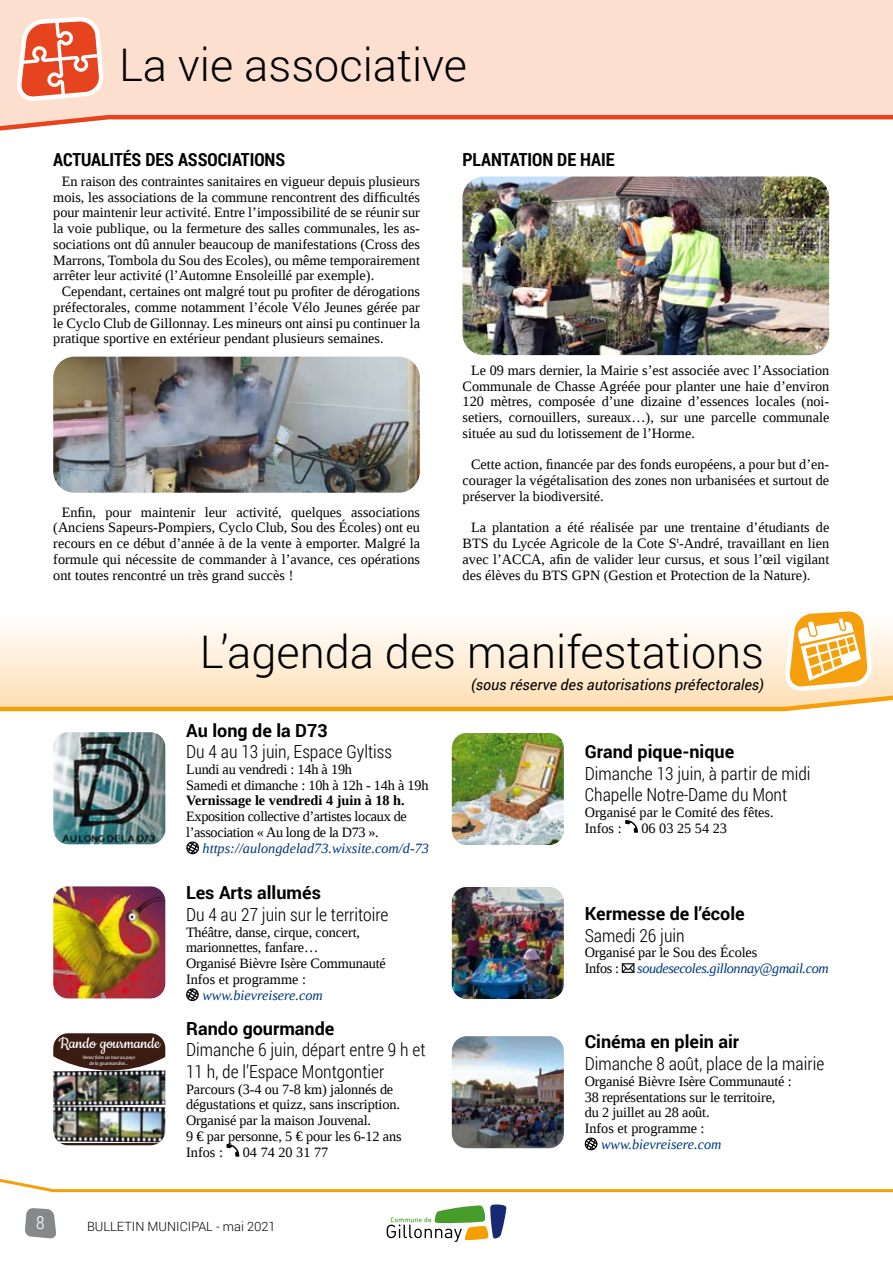
<style>
.page{position:relative;width:893px;height:1263px;background:#fff}
.page>*{position:absolute;margin:0;border:0;box-sizing:border-box;transform-origin:0 0}
.t1{font:300 45px "Roboto";color:#000}
.t2{font:300 18px/21.6px "Roboto Condensed";color:#000}
.t3{font:700 18px "Roboto";color:#000}
.t4{font:700 18px "Roboto Condensed";color:#000}
.t5{font:18px "Cookie";color:#fff}
.t6{font:300 18px "Roboto Condensed";color:#fff}
.t7{font:italic 15px "Roboto";color:#000}
.t8{font:14.25px/15.8px "Liberation Serif";color:#000}
.t9{font:italic 14.25px "Liberation Serif";color:#003882}
.t10{font:14.25px/15.8px "Liberation Serif";letter-spacing:-.025em;color:#000}
.t11{font:italic 14.25px "Liberation Serif";letter-spacing:-.03em;color:#003882}
.t12{font:700 14.25px "Liberation Serif";color:#000}
.t13{font:300 12.75px "Roboto";color:#000}
.t14{font:italic 4.8px/5.8px "Lato";color:#fff;text-align:center}
</style>
<div class="page">
<svg style="left:0;top:611px;width:893px;height:101px"></svg>
<svg style="left:227px;top:1144px;width:12px;height:13px"></svg>
<hr style="left:53px;top:1143px;width:112px;height:2px;background:#3b1c13">
<svg style="left:53px;top:1033px;width:112px;height:37px;background:#563c34"></svg>
<img style="left:53px;top:1070px;width:112px;height:72px">
<svg style="left:585px;top:1137px;width:12px;height:13px"></svg>
<img style="left:452px;top:1036px;width:112px;height:112px">
<svg style="left:186px;top:988px;width:13px;height:13px"></svg>
<img style="left:53px;top:886px;width:112px;height:112px">
<svg style="left:186px;top:841px;width:13px;height:13px"></svg>
<img style="left:53px;top:732px;width:112px;height:112px">
<img style="left:452px;top:733px;width:112px;height:112px">
<svg style="left:625px;top:820px;width:13px;height:13px"></svg>
<img style="left:452px;top:887px;width:112px;height:112px">
<svg style="left:622px;top:963px;width:12px;height:10px"></svg>
<svg style="left:387px;top:1204px;width:119px;height:38px"></svg>
<svg style="left:25px;top:1208px;width:31px;height:30px"></svg>
<div style="left:0;top:0;width:893px;height:113px;background:#fcdfce"></div>
<svg style="left:0;top:113px;width:893px;height:18px"></svg>
<svg style="left:0;top:1178px;width:893px;height:15px"></svg>
<svg style="left:18px;top:17px;width:85px;height:84px"></svg>
<img style="left:53px;top:357px;width:367px;height:136px">
<img style="left:462px;top:176px;width:367px;height:179px">
<h1 class="t1" style="left:119px;top:34px;width:350px">La vie associative</h1>
<p class="t4" style="left:53px;top:147px;width:234px">ACTUALITÉS DES ASSOCIATIONS</p>
<p class="t4" style="left:462px;top:147px;width:154px">PLANTATION DE HAIE</p>
<p class="t8" style="left:62px;top:173px;width:360px">En raison des contraintes sanitaires en vigueur depuis plusieurs</p>
<p class="t8" style="left:53px;top:189px;width:368px">mois, les associations de la commune rencontrent des difficultés</p>
<p class="t8" style="left:53px;top:205px;width:368px">pour maintenir leur activité. Entre l’impossibilité de se réunir sur</p>
<p class="t8" style="left:53px;top:220px;width:368px">la voie publique, ou la fermeture des salles communales, les as-</p>
<p class="t8" style="left:53px;top:236px;width:368px">sociations ont dû annuler beaucoup de manifestations (Cross des</p>
<p class="t8" style="left:53px;top:252px;width:368px">Marrons, Tombola du Sou des Ecoles), ou même temporairement</p>
<p class="t8" style="left:53px;top:268px;width:322px">arrêter leur activité (l’Automne Ensoleillé par exemple).</p>
<p class="t8" style="left:62px;top:283px;width:360px">Cependant, certaines ont malgré tout pu profiter de dérogations</p>
<p class="t8" style="left:53px;top:299px;width:368px">préfectorales, comme notamment l’école Vélo Jeunes gérée par</p>
<p class="t8" style="left:53px;top:315px;width:368px">le Cyclo Club de Gillonnay. Les mineurs ont ainsi pu continuer la</p>
<p class="t8" style="left:53px;top:331px;width:332px">pratique sportive en extérieur pendant plusieurs semaines.</p>
<p class="t8" style="left:53px;top:504px;width:368px;text-align:justify;text-indent:9px">Enfin, pour maintenir leur activité, quelques associations (Anciens Sapeurs-Pompiers, Cyclo Club, Sou des Écoles) ont eu recours en ce début d’année à de la vente à emporter. Malgré la formule qui nécessite de commander à l’avance, ces opérations ont toutes rencontré un très grand succès !</p>
<p class="t8" style="left:463px;top:362px;width:368px;text-align:justify;text-indent:9px">Le 09 mars dernier, la Mairie s’est associée avec l’Association Communale de Chasse Agréée pour planter une haie d’environ 120 mètres, composée d’une dizaine d’essences locales (noi&shy;setiers, cornouillers, sureaux…), sur une parcelle communale située au sud du lotissement de l’Horme.</p>
<p class="t8" style="left:463px;top:457px;width:368px;text-align:justify;text-indent:9px">Cette action, financée par des fonds européens, a pour but d’en&shy;courager la végétalisation des zones non urbanisées et surtout de préserver la biodiversité.</p>
<p class="t8" style="left:463px;top:520px;width:368px;text-align:justify;text-indent:9px">La plantation a été réalisée par une trentaine d’étudiants de BTS du Lycée Agricole de la Cote S<sup>t</sup>-André, travaillant en lien avec l’ACCA, afin de valider leur cursus, et sous l’œil vigilant des élèves du BTS GPN (Gestion et Protection de la Nature).</p>
<h1 class="t1" style="left:200px;top:620px;width:566px">L’agenda des manifestations</h1>
<p class="t7" style="left:471px;top:674px;width:295px">(sous réserve des autorisations préfectorales)</p>
<p class="t3" style="left:186px;top:717px;width:143px">Au long de la D73</p>
<p class="t2" style="left:186px;top:740px;width:207px">Du 4 au 13 juin, Espace Gyltiss</p>
<p class="t8" style="left:186px;top:761px;width:244px">Lundi au vendredi : 14h à 19h<br>Samedi et dimanche : 10h à 12h - 14h à 19h</p>
<p class="t12" style="left:186px;top:791px;width:220px">Vernissage le vendredi 4 juin à 18 h.</p>
<p class="t10" style="left:186px;top:808px;width:222px">Exposition collective d’artistes locaux de l’association « Au long de la D73 ».</p>
<p class="t9" style="left:203px;top:839px;width:228px">https://aulongdelad73.wixsite.com/d-73</p>
<p class="t5" style="left:59px;top:1034px;width:103px">Rando gourmande</p>
<p class="t14" style="left:82px;top:1054px;width:54px">Venez faire un tour au pays de la gourmandise...</p>
<p class="t3" style="left:186px;top:880px;width:136px">Les Arts allumés</p>
<p class="t2" style="left:186px;top:903px;width:204px">Du 4 au 27 juin sur le territoire</p>
<p class="t8" style="left:186px;top:924px;width:201px">Théâtre, danse, cirque, concert, marionnettes, fanfare…<br>Organisé Bièvre Isère Communauté<br>Infos et programme :</p>
<p class="t9" style="left:202px;top:985px;width:122px">www.bievreisere.com</p>
<p class="t3" style="left:186px;top:1015px;width:150px">Rando gourmande</p>
<p class="t2" style="left:186px;top:1038px;width:241px">Dimanche 6 juin, départ entre 9 h et<br>11 h, de l’Espace Montgontier</p>
<p class="t8" style="left:186px;top:1081px;width:217px">Parcours (3-4 ou 7-8 km) jalonnés de dégustations et quizz, sans inscription.<br>Organisé par la maison Jouvenal.<br>9 € par personne, 5 € pour les 6-12 ans<br>Infos :</p>
<p class="t8" style="left:243px;top:1144px;width:87px">04 74 20 31 77</p>
<p class="t6" style="left:36px;top:1210px;width:10px">8</p>
<p class="t13" style="left:87px;top:1218px;width:190px">BULLETIN MUNICIPAL - mai 2021</p>
<p class="t3" style="left:585px;top:739px;width:151px">Grand pique-nique</p>
<p class="t2" style="left:585px;top:762px;width:227px">Dimanche 13 juin, à partir de midi<br>Chapelle Notre-Dame du Mont</p>
<p class="t8" style="left:585px;top:804px;width:190px">Organisé par le Comité des fêtes.<br>Infos :</p>
<p class="t8" style="left:641px;top:820px;width:87px">06 03 25 54 23</p>
<p class="t3" style="left:585px;top:901px;width:161px">Kermesse de l’école</p>
<p class="t2" style="left:585px;top:924px;width:101px">Samedi 26 juin</p>
<p class="t8" style="left:585px;top:944px;width:174px">Organisé par le Sou des Écoles<br>Infos :</p>
<p class="t11" style="left:637px;top:959px;width:193px">soudesecoles.gillonnay@gmail.com</p>
<p class="t3" style="left:585px;top:1029px;width:156px">Cinéma en plein air</p>
<p class="t2" style="left:585px;top:1052px;width:241px">Dimanche 8 août, place de la mairie</p>
<p class="t8" style="left:585px;top:1073px;width:209px">Organisé Bièvre Isère Communauté :<br>38 représentations sur le territoire, du 2 juillet au 28 août.<br>Infos et programme :</p>
<p class="t9" style="left:601px;top:1135px;width:122px">www.bievreisere.com</p>
</div>
